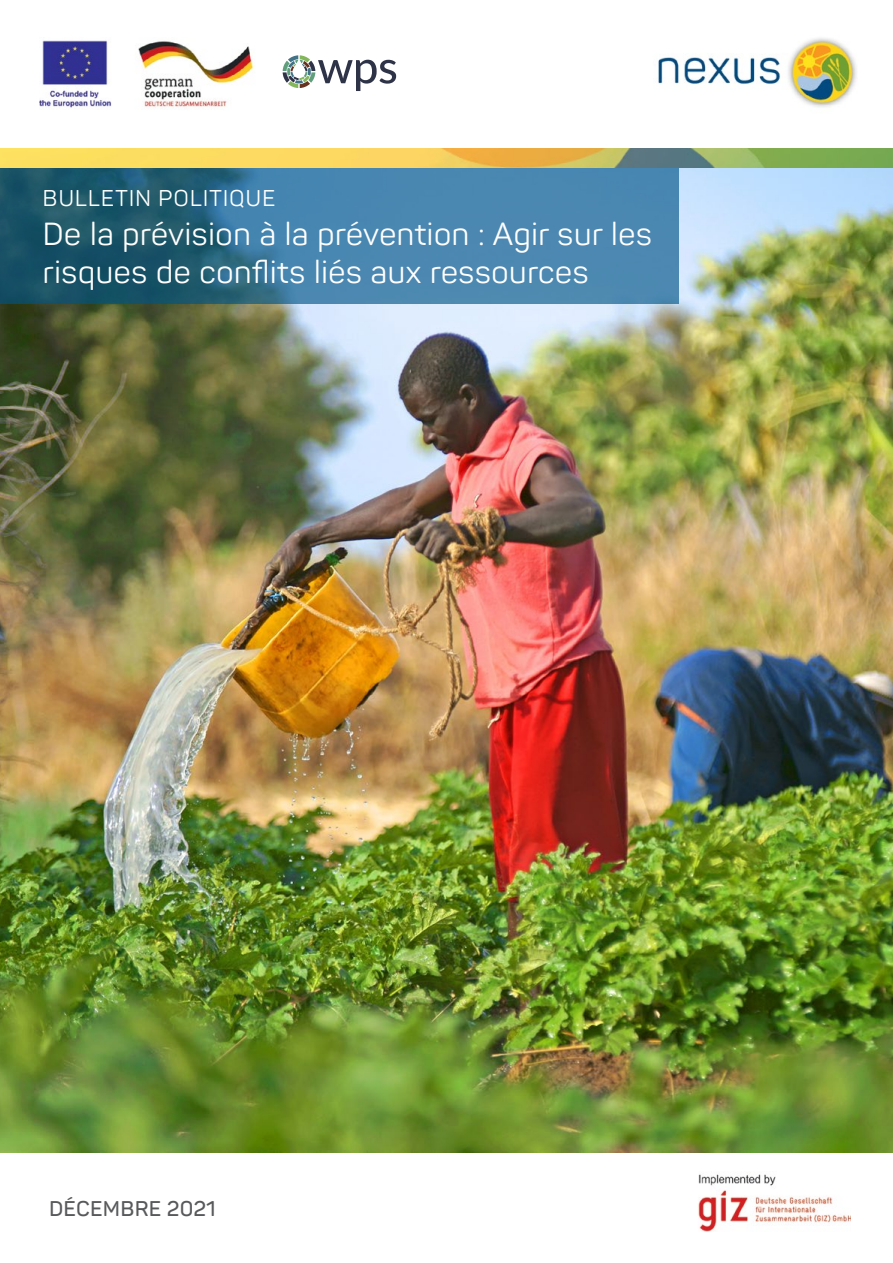
<style>
.page{position:relative;width:893px;height:1263px;background:#fff}
.page>*{position:absolute;margin:0;border:0;box-sizing:border-box;transform-origin:0 0}
.t1{font:31.5px/37.8px "Panton";color:#fff}
.t2{font:22.5px "Panton";letter-spacing:.03em;color:#fff}
.t3{font:600 21px "Panton";letter-spacing:.01em;color:#58595b}
</style>
<div class="page">
<img style="left:698px;top:1174px;width:152px;height:57px">
<img style="left:39px;top:40px;width:215px;height:68px">
<img style="left:658px;top:38px;width:199px;height:70px">
<img style="left:0;top:149px;width:893px;height:1003px">
<svg style="left:0;top:167px;width:679px;height:137px;background:#3a7697"></svg>
<svg style="left:283px;top:55px;width:113px;height:36px"></svg>
<p class="t2" style="left:43px;top:184px;width:235px">BULLETIN POLITIQUE</p>
<p class="t1" style="left:43px;top:215px;width:611px">De la prévision à la prévention : Agir sur les risques de conflits liés aux ressources</p>
<p class="t3" style="left:49px;top:1195px;width:168px">DÉCEMBRE 2021</p>
</div>
